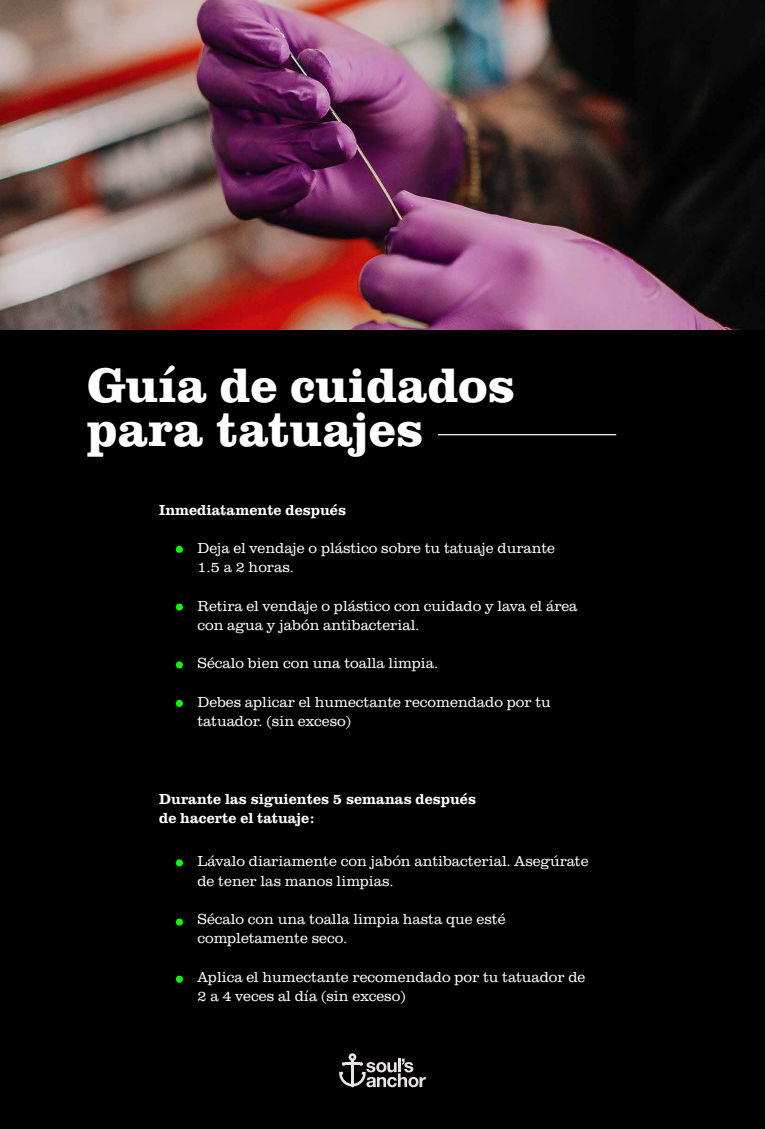
<style>
.page{position:relative;width:765px;height:1129px;background:#fff}
.page>*{position:absolute;margin:0;border:0;box-sizing:border-box;transform-origin:0 0}
.t1{font:700 50px/44.9px "Clarendon URW";color:#fff}
.t2{font:300 15px/19.2px "Clarendon URW";color:#fff}
.t3{font:500 15px/19.2px "Clarendon URW";color:#fff}
</style>
<div class="page">
<div style="left:0;top:0;width:765px;height:1128px;background:#000"></div>
<img style="left:0;top:0;width:765px;height:330px">
<svg style="left:339px;top:1053px;width:87px;height:34px"></svg>
<hr style="left:438px;top:434px;width:178px;height:1px;background:#fff">
<div style="left:176px;top:859px;width:7px;height:7px;background:#07ff00;border-radius:50%"></div>
<div style="left:176px;top:700px;width:7px;height:7px;background:#07ff00;border-radius:50%"></div>
<div style="left:176px;top:661px;width:7px;height:7px;background:#07ff00;border-radius:50%"></div>
<div style="left:176px;top:603px;width:7px;height:7px;background:#07ff00;border-radius:50%"></div>
<div style="left:176px;top:546px;width:7px;height:7px;background:#07ff00;border-radius:50%"></div>
<div style="left:176px;top:918px;width:7px;height:7px;background:#07ff00;border-radius:50%"></div>
<div style="left:176px;top:975px;width:7px;height:7px;background:#07ff00;border-radius:50%"></div>
<h1 class="t1" style="left:87px;top:359px;width:430px">Guía de cuidados para tatuajes</h1>
<p class="t3" style="left:159px;top:499px;width:188px">Inmediatamente después</p>
<p class="t2" style="left:197px;top:537px;width:359px">Deja el vendaje o plástico sobre tu tatuaje durante<br>1.5 a 2 horas.</p>
<p class="t2" style="left:197px;top:595px;width:382px">Retira el vendaje o plástico con cuidado y lava el área con agua y jabón antibacterial.</p>
<p class="t2" style="left:197px;top:653px;width:242px">Sécalo bien con una toalla limpia.</p>
<p class="t2" style="left:197px;top:691px;width:355px">Debes aplicar el humectante recomendado por tu tatuador. (sin exceso)</p>
<p class="t3" style="left:159px;top:788px;width:318px">Durante las siguientes 5 semanas después de hacerte el tatuaje:</p>
<p class="t2" style="left:197px;top:851px;width:393px">Lávalo diariamente con jabón antibacterial. Asegúrate de tener las manos limpias.</p>
<p class="t2" style="left:197px;top:908px;width:310px">Sécalo con una toalla limpia hasta que esté completamente seco.</p>
<p class="t2" style="left:197px;top:966px;width:390px">Aplica el humectante recomendado por tu tatuador de<br>2 a 4 veces al día (sin exceso)</p>
</div>
